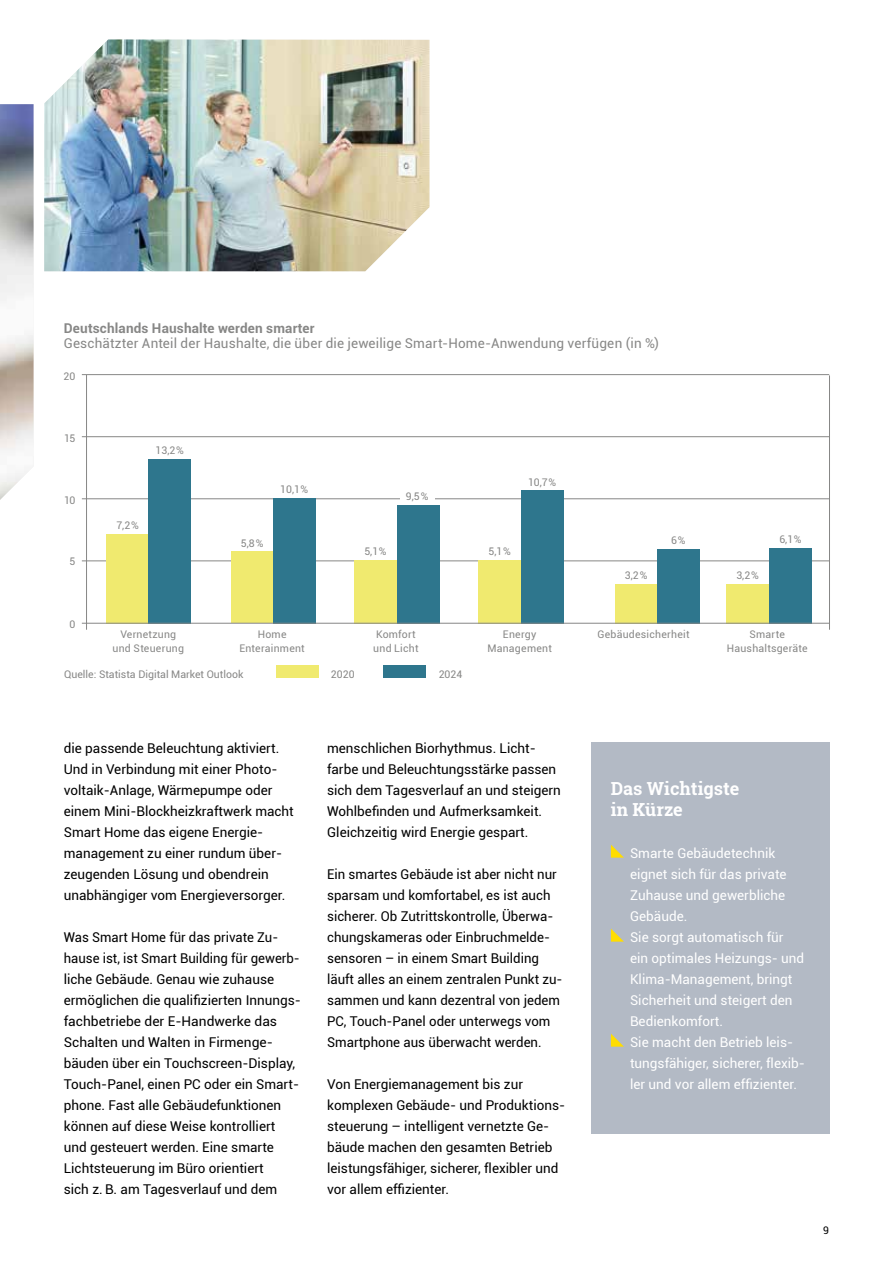
<style>
.page{position:relative;width:893px;height:1263px;background:#fff}
.page>*{position:absolute;margin:0;border:0;box-sizing:border-box;transform-origin:0 0}
.t1{font:700 18px/21px "Roboto Slab";color:#fff}
.t2{font:13.5px/21px "Roboto";color:#000}
.t3{font:13.5px/21px "Roboto";color:#fff}
.t4{font:13.5px "Roboto";letter-spacing:.01em;color:#878786}
.t5{font:700 13.5px "Roboto";letter-spacing:.01em;color:#878786}
.t6{font:10.5px/14.2px "Roboto";letter-spacing:.02em;color:#878786;text-align:center}
.t7{font:10.5px "Roboto";color:#878786}
.t8{font:10.5px "Roboto";color:#000}
</style>
<div class="page">
<div style="left:591px;top:742px;width:238px;height:391px;background:#b3bac5"></div>
<svg style="left:611px;top:844px;width:13px;height:14px"></svg>
<svg style="left:611px;top:928px;width:13px;height:14px"></svg>
<svg style="left:611px;top:1033px;width:13px;height:14px"></svg>
<img style="left:0;top:104px;width:34px;height:396px">
<img style="left:44px;top:39px;width:385px;height:232px">
<hr style="left:82px;top:561px;width:747px;height:1px;background:#878786">
<hr style="left:82px;top:498px;width:747px;height:1px;background:#878786">
<hr style="left:82px;top:436px;width:747px;height:1px;background:#878786">
<hr style="left:82px;top:374px;width:747px;height:1px;background:#878786">
<hr style="left:86px;top:375px;width:1px;height:255px;background:#878786">
<hr style="left:829px;top:375px;width:1px;height:255px;background:#878786">
<div style="left:106px;top:534px;width:43px;height:89px;background:#f0ea6f"></div>
<div style="left:149px;top:459px;width:42px;height:164px;background:#2e768d"></div>
<div style="left:231px;top:551px;width:42px;height:72px;background:#f0ea6f"></div>
<div style="left:273px;top:498px;width:43px;height:125px;background:#2e768d"></div>
<div style="left:354px;top:560px;width:43px;height:63px;background:#f0ea6f"></div>
<div style="left:397px;top:505px;width:42px;height:118px;background:#2e768d"></div>
<div style="left:478px;top:560px;width:43px;height:63px;background:#f0ea6f"></div>
<div style="left:521px;top:490px;width:42px;height:133px;background:#2e768d"></div>
<div style="left:615px;top:584px;width:43px;height:39px;background:#f0ea6f"></div>
<div style="left:657px;top:549px;width:43px;height:74px;background:#2e768d"></div>
<div style="left:726px;top:584px;width:43px;height:39px;background:#f0ea6f"></div>
<div style="left:769px;top:548px;width:42px;height:75px;background:#2e768d"></div>
<hr style="left:82px;top:623px;width:747px;height:1px;background:#878786">
<div style="left:276px;top:665px;width:42px;height:13px;background:#f0ea6f"></div>
<div style="left:384px;top:665px;width:42px;height:13px;background:#2e768d"></div>
<div style="left:400px;top:493px;width:34px;height:11px;background:#fff"></div>
<p class="t5" style="left:64px;top:319px;width:252px">Deutschlands Haushalte werden smarter</p>
<p class="t4" style="left:64px;top:334px;width:597px">Geschätzter Anteil der Haushalte, die über die jeweilige Smart-Home-Anwendung verfügen (in %)</p>
<p class="t6" style="left:63px;top:368px;width:14px">20</p>
<p class="t6" style="left:64px;top:431px;width:13px">15</p>
<p class="t6" style="left:64px;top:493px;width:13px">10</p>
<p class="t6" style="left:70px;top:554px;width:7px">5</p>
<p class="t6" style="left:70px;top:616px;width:7px">0</p>
<p class="t6" style="left:155px;top:443px;width:30px">13,2%</p>
<p class="t6" style="left:116px;top:518px;width:24px">7,2%</p>
<p class="t6" style="left:241px;top:535px;width:24px">5,8%</p>
<p class="t6" style="left:280px;top:482px;width:30px">10,1%</p>
<p class="t6" style="left:364px;top:544px;width:24px">5,1%</p>
<p class="t6" style="left:406px;top:489px;width:24px">9,5%</p>
<p class="t6" style="left:528px;top:474px;width:30px">10,7%</p>
<p class="t6" style="left:489px;top:544px;width:24px">5,1%</p>
<p class="t6" style="left:625px;top:568px;width:24px">3,2%</p>
<p class="t6" style="left:671px;top:533px;width:16px">6%</p>
<p class="t6" style="left:736px;top:568px;width:24px">3,2%</p>
<p class="t6" style="left:779px;top:532px;width:24px">6,1%</p>
<p class="t6" style="left:113px;top:626px;width:73px">Vernetzung und Steuerung</p>
<p class="t6" style="left:239px;top:626px;width:67px">Home<br>Enterainment</p>
<p class="t6" style="left:373px;top:626px;width:47px;text-align:left">Komfort und Licht</p>
<p class="t6" style="left:487px;top:626px;width:66px">Energy<br>Management</p>
<p class="t6" style="left:597px;top:626px;width:94px">Gebäudesicherheit</p>
<p class="t6" style="left:727px;top:626px;width:82px">Smarte<br>Haushaltsgeräte</p>
<p class="t7" style="left:64px;top:667px;width:181px">Quelle: Statista Digital Market Outlook</p>
<p class="t6" style="left:331px;top:667px;width:25px">2020</p>
<p class="t6" style="left:439px;top:667px;width:25px">2024</p>
<p class="t2" style="left:64px;top:737px;width:232px">die passende Beleuchtung aktiviert.<br>Und in Verbindung mit einer Photo&shy;voltaik-Anlage, Wärmepumpe oder einem Mini-Blockheizkraftwerk macht Smart Home das eigene Energie&shy;management zu einer rundum über&shy;zeugenden Lösung und obendrein unabhängiger vom Energieversorger.</p>
<p class="t2" style="left:64px;top:926px;width:239px">Was Smart Home für das private Zu&shy;hause ist, ist Smart Building für gewerb&shy;liche Gebäude. Genau wie zuhause ermöglichen die qualifizierten Innungs&shy;fachbetriebe der E-Handwerke das Schalten und Walten in Firmenge&shy;bäuden über ein Touchscreen-Display, Touch-Panel, einen PC oder ein Smart&shy;phone. Fast alle Gebäudefunktionen können auf diese Weise kontrolliert und gesteuert werden. Eine smarte Lichtsteuerung im Büro orientiert<br>sich z. B. am Tagesverlauf und dem</p>
<p class="t2" style="left:327px;top:737px;width:235px">menschlichen Biorhythmus. Licht&shy;farbe und Beleuchtungsstärke passen sich dem Tagesverlauf an und steigern Wohlbefinden und Aufmerksamkeit.<br>Gleichzeitig wird Energie gespart.</p>
<p class="t2" style="left:327px;top:863px;width:237px">Ein smartes Gebäude ist aber nicht nur sparsam und komfortabel, es ist auch sicherer. Ob Zutrittskontrolle, Überwa&shy;chungskameras oder Einbruchmelde&shy;sensoren – in einem Smart Building läuft alles an einem zentralen Punkt zu&shy;sammen und kann dezentral von jedem PC, Touch-Panel oder unterwegs vom Smartphone aus überwacht werden.</p>
<p class="t2" style="left:327px;top:1073px;width:240px">Von Energiemanagement bis zur komplexen Gebäude- und Produktions&shy;steuerung – intelligent vernetzte Ge&shy;bäude machen den gesamten Betrieb leistungsfähiger, sicherer, flexibler und vor allem effizienter.</p>
<h1 class="t1" style="left:611px;top:777px;width:130px">Das Wichtigste in Kürze</h1>
<p class="t3" style="left:630px;top:842px;width:176px">Smarte Gebäudetechnik eignet sich für das private<br>Zuhause und gewerbliche<br>Gebäude.<br>Sie sorgt automatisch für<br>ein optimales Heizungs- und<br>Klima-Management, bringt<br>Sicherheit und steigert den<br>Bedienkomfort.<br>Sie macht den Betrieb leis&shy;tungsfähiger, sicherer, flexib&shy;ler und vor allem effizienter.</p>
<p class="t8" style="left:823px;top:1223px;width:7px">9</p>
</div>
